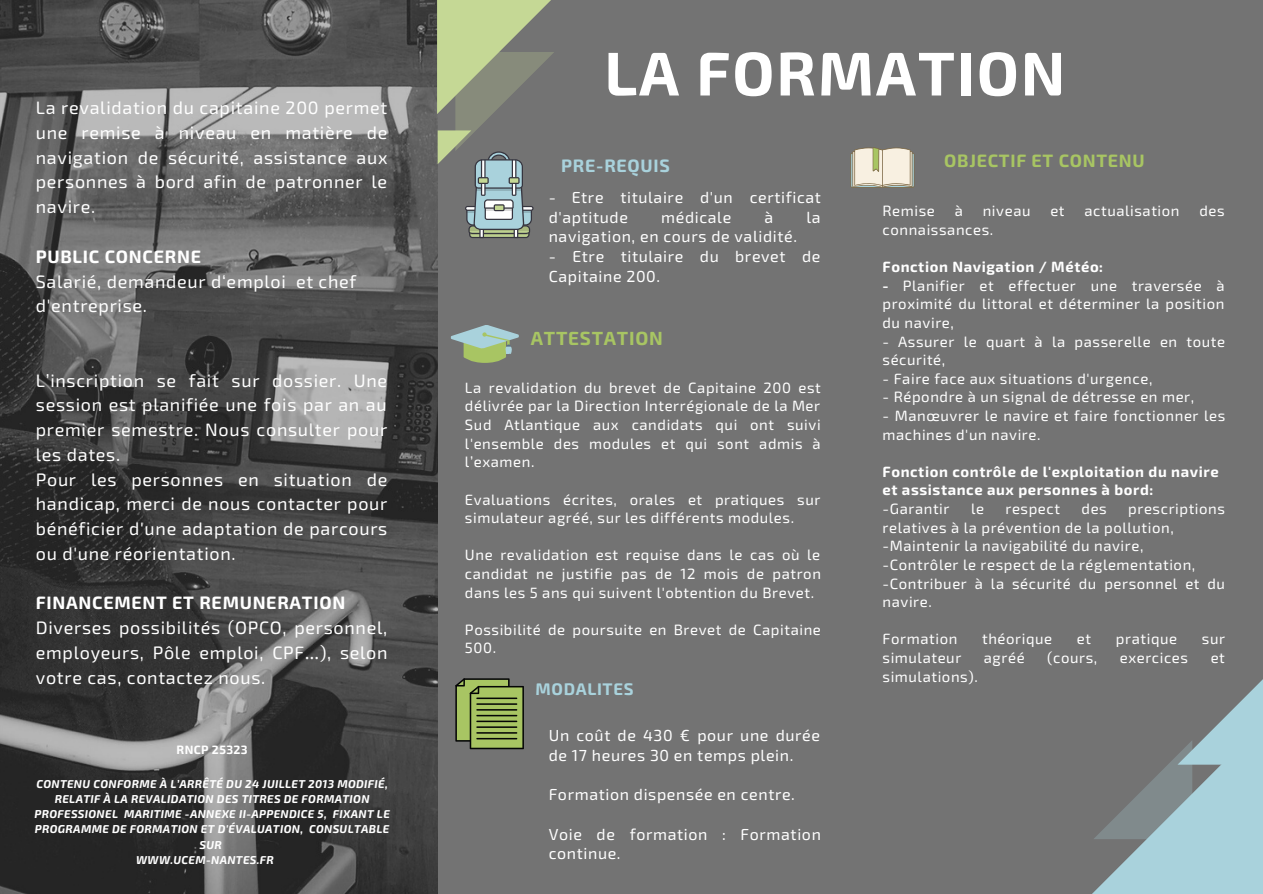
<style>
.page{position:relative;width:1263px;height:894px;background:#fff}
.page>*{position:absolute;margin:0;border:0;box-sizing:border-box;transform-origin:0 0}
.t1{font:700 61.65px "Exo 2";letter-spacing:.03em;color:#fff}
.t2{font:700 19.05px "Exo 2";letter-spacing:.04em;color:#a8c563}
.t3{font:18px/24.8px "Exo 2";letter-spacing:.04em;color:#fff;text-align:justify}
.t4{font:700 18px "Exo 2";letter-spacing:.04em;color:#fff}
.t5{font:700 17.85px "Exo 2";letter-spacing:.04em;color:#a8c563}
.t6{font:700 17.85px "Exo 2";letter-spacing:.04em;color:#a9d2dc}
.t7{font:700 16.8px "Exo 2";letter-spacing:.04em;color:#a9d2dc}
.t8{font:15.9px/19.6px "Exo 2";letter-spacing:.04em;color:#fff}
.t9{font:14.85px/18.6px "Exo 2";letter-spacing:.04em;color:#fff}
.t10{font:700 14.85px/18.6px "Exo 2";letter-spacing:.04em;color:#fff}
.t11{font:700 12px "Exo 2";letter-spacing:.03em;color:#fff}
.t12{font:italic 700 11.4px/15.1px "Exo 2";letter-spacing:.03em;color:#fff;text-align:center}
.s1{font-family:"Noto Sans Gurmukhi"}
.s2{font-weight:700}
</style>
<div class="page">
<div style="left:0;top:0;width:1263px;height:893px;background:#737373"></div>
<img style="left:0;top:0;width:437px;height:893px">
<svg style="left:1093px;top:838px;width:170px;height:55px;fill:#a9d2dc"></svg>
<svg style="left:1095px;top:679px;width:168px;height:159px"></svg>
<svg style="left:437px;top:0;width:117px;height:238px"></svg>
<svg style="left:450px;top:325px;width:69px;height:38px"></svg>
<svg style="left:850px;top:147px;width:64px;height:41px;background:#d7d2be"></svg>
<svg style="left:455px;top:678px;width:69px;height:71px;background:#80964f"></svg>
<p class="t3" style="left:36px;top:95px;width:353px">La revalidation du capitaine 200 permet une remise à niveau en matière de navigation de sécurité, assistance aux personnes à bord afin de patronner le navire.</p>
<p class="t4" style="left:36px;top:244px;width:167px">PUBLIC CONCERNE</p>
<p class="t3" style="left:36px;top:268px;width:322px">Salarié, demandeur d‘emploi et chef d'entreprise.</p>
<p class="t3" style="left:36px;top:367px;width:353px">L’inscription se fait sur dossier. Une session est planifiée une fois par an au premier semestre. Nous consulter pour les dates.</p>
<p class="t3" style="left:36px;top:466px;width:353px">Pour les personnes en situation de handicap, merci de nous contacter pour bénéficier d'une adaptation de parcours ou d'une réorientation.</p>
<p class="t4" style="left:36px;top:591px;width:311px">FINANCEMENT ET REMUNERATION</p>
<p class="t3" style="left:36px;top:614px;width:353px">Diverses possibilités (OPCO, personnel, employeurs, Pôle emploi, CPF<span class="s1">…</span>), selon votre cas, contactez nous.</p>
<p class="t11" style="left:177px;top:741px;width:73px">RNCP 25323</p>
<p class="t12" style="left:34px;top:775px;width:357px">CONTENU CONFORME À L’ARRÊTÉ DU 24 JUILLET 2013 MODIFIÉ, RELATIF À LA REVALIDATION DES TITRES DE FORMATION PROFESSIONEL MARITIME -ANNEXE II-APPENDICE 5, FIXANT LE PROGRAMME DE FORMATION ET D'ÉVALUATION, CONSULTABLE SUR</p>
<p class="t12" style="left:136px;top:851px;width:139px">WWW.UCEM-NANTES.FR</p>
<p class="t1" style="left:604px;top:33px;width:462px">LA FORMATION</p>
<p class="t6" style="left:561px;top:153px;width:110px">PRE-REQUIS</p>
<p class="t8" style="left:549px;top:186px;width:274px">- Etre titulaire d'un certificat d'aptitude</p>
<p class="t8" style="left:661px;top:206px;width:72px">médicale</p>
<p class="t8" style="left:764px;top:206px;width:10px">à</p>
<p class="t8" style="left:807px;top:206px;width:16px">la</p>
<p class="t8" style="left:549px;top:226px;width:250px">navigation, en cours de validité.</p>
<p class="t8" style="left:549px;top:246px;width:273px">- Etre titulaire du brevet de<br>Capitaine 200.</p>
<p class="t2" style="left:531px;top:325px;width:134px">ATTESTATION</p>
<p class="t9" style="left:465px;top:377px;width:357px;text-align:justify">La revalidation du brevet de Capitaine 200 est délivrée par la Direction Interrégionale de la Mer Sud Atlantique aux candidats qui ont suivi l'ensemble des modules et qui sont admis à l’examen.</p>
<p class="t9" style="left:465px;top:489px;width:357px">Evaluations écrites, orales et pratiques sur simulateur agréé, sur les différents modules.</p>
<p class="t9" style="left:465px;top:545px;width:357px;text-align:justify">Une revalidation est requise dans le cas où le candidat ne justifie pas de 12 mois de patron dans les 5 ans qui suivent l'obtention du Brevet.</p>
<p class="t9" style="left:465px;top:619px;width:357px">Possibilité de poursuite en Brevet de Capitaine<br>500.</p>
<p class="t7" style="left:536px;top:678px;width:99px">MODALITES</p>
<p class="t8" style="left:549px;top:724px;width:273px">Un coût de 430 € pour une durée de 17 heures 30 en temps plein.</p>
<p class="t8" style="left:549px;top:783px;width:248px">Formation dispensée en centre.</p>
<p class="t8" style="left:549px;top:823px;width:274px">Voie de formation : Formation continue.</p>
<p class="t5" style="left:944px;top:149px;width:202px">OBJECTIF ET CONTENU</p>
<p class="t9" style="left:882px;top:201px;width:54px">Remise</p>
<p class="t9" style="left:955px;top:201px;width:10px">à</p>
<p class="t9" style="left:983px;top:201px;width:49px">niveau</p>
<p class="t9" style="left:1050px;top:201px;width:16px">et</p>
<p class="t9" style="left:1084px;top:201px;width:97px">actualisation</p>
<p class="t9" style="left:1199px;top:201px;width:27px">des</p>
<p class="t9" style="left:882px;top:219px;width:112px">connaissances.</p>
<p class="t10" style="left:882px;top:257px;width:222px">Fonction Navigation / Météo:</p>
<p class="t9" style="left:882px;top:275px;width:344px;text-align:justify"><span class="s2">-</span> Planifier et effectuer une traversée à proximité du littoral et déterminer la position du navire,</p>
<p class="t9" style="left:882px;top:331px;width:344px">- Assurer le quart à la passerelle en toute sécurité,</p>
<p class="t9" style="left:882px;top:368px;width:271px">- Faire face aux situations d'urgence,</p>
<p class="t9" style="left:882px;top:387px;width:313px">- Répondre à un signal de détresse en mer,</p>
<p class="t9" style="left:882px;top:405px;width:344px">- Manœuvrer le navire et faire fonctionner les machines d'un navire.</p>
<p class="t10" style="left:882px;top:461px;width:338px">Fonction contrôle de l'exploitation du navire et assistance aux personnes à bord:</p>
<p class="t9" style="left:882px;top:498px;width:69px">-Garantir</p>
<p class="t9" style="left:971px;top:498px;width:15px">le</p>
<p class="t9" style="left:1005px;top:498px;width:56px">respect</p>
<p class="t9" style="left:1081px;top:498px;width:27px">des</p>
<p class="t9" style="left:882px;top:498px;width:344px;text-indent:246px">prescriptions relatives à la prévention de la pollution,</p>
<p class="t9" style="left:882px;top:536px;width:262px">-Maintenir la navigabilité du navire,</p>
<p class="t9" style="left:882px;top:554px;width:314px">-Contrôler le respect de la réglementation,</p>
<p class="t9" style="left:882px;top:573px;width:344px">-Contribuer à la sécurité du personnel et du navire.</p>
<p class="t9" style="left:882px;top:629px;width:76px">Formation</p>
<p class="t9" style="left:982px;top:629px;width:72px">théorique</p>
<p class="t9" style="left:1077px;top:629px;width:16px">et</p>
<p class="t9" style="left:1116px;top:629px;width:63px">pratique</p>
<p class="t9" style="left:1202px;top:629px;width:25px">sur</p>
<p class="t9" style="left:882px;top:647px;width:80px">simulateur</p>
<p class="t9" style="left:984px;top:647px;width:42px">agréé</p>
<p class="t9" style="left:1047px;top:647px;width:52px">(cours,</p>
<p class="t9" style="left:1120px;top:647px;width:70px">exercices</p>
<p class="t9" style="left:1211px;top:647px;width:16px">et</p>
<p class="t9" style="left:882px;top:666px;width:97px">simulations).</p>
</div>
